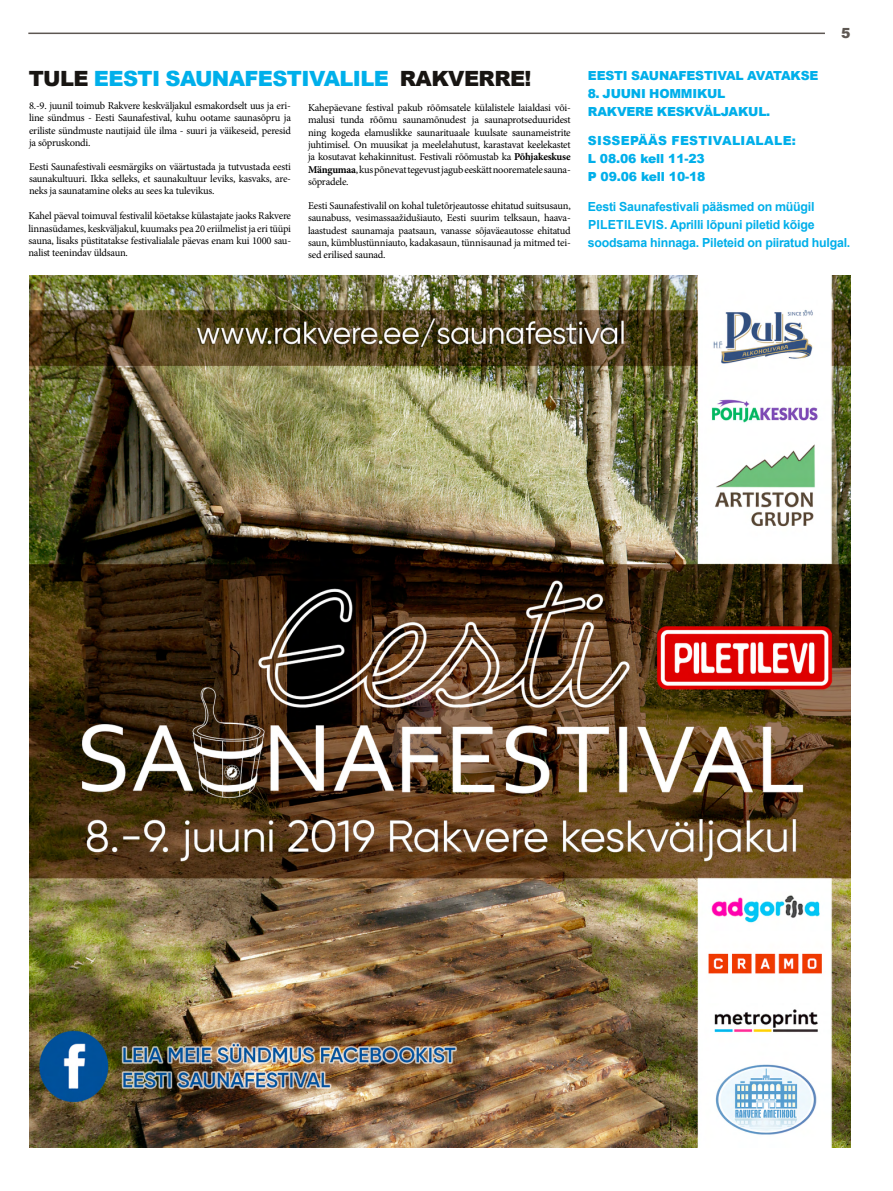
<style>
.page{position:relative;width:893px;height:1191px;background:#fff}
.page>*{position:absolute;margin:0;border:0;box-sizing:border-box;transform-origin:0 0}
.t1{font:900 21px "Arial";letter-spacing:-.03em;color:#181512}
.t2{font:900 21px "Arial";letter-spacing:-.03em;color:#00afea}
.t3{font:900 14px "Arial";color:#5d5752}
.t4{font:700 12.5px/18px "Arial";letter-spacing:-.02em;color:#00afea}
.t5{font:900 12.5px/18px "Arial";letter-spacing:-.015em;color:#00afea}
.t6{font:900 12.5px "Arial";letter-spacing:.025em;color:#00afea}
.t7{font:10.5px/12.3px "Minion Pro";letter-spacing:-.02em;color:#000;text-align:justify}
.s1{color:#00afea}
.s2{font-weight:700}
</style>
<div class="page">
<hr style="left:28px;top:33px;width:797px;height:1px;background:#5d5752">
<img style="left:29px;top:275px;width:821px;height:872px">
<h1 class="t1" style="left:29px;top:63px;width:95px">TULE <span class="s1">EEST</span></h1>
<h1 class="t2" style="left:152px;top:63px;width:121px">I SAUNAFEST</h1>
<h1 class="t1" style="left:302px;top:63px;width:231px"><span class="s1">IVALILE</span> RAKVERRE!</h1>
<p class="t7" style="left:29px;top:99px;width:263px">8.-9. juunil toimub Rakvere keskväljakul esmakordselt uus ja eri&shy;line sündmus - Eesti Saunafestival, kuhu ootame saunasõpru ja eriliste sündmuste nautijaid üle ilma - suuri ja väikeseid, peresid ja sõpruskondi.</p>
<p class="t7" style="left:29px;top:160px;width:263px">Eesti Saunafestivali eesmärgiks on väärtustada ja tutvustada eesti saunakultuuri. Ikka selleks, et saunakultuur leviks, kasvaks, are&shy;neks ja saunatamine oleks au sees ka tulevikus.</p>
<p class="t7" style="left:28px;top:210px;width:264px">Kahel päeval toimuval festivalil köetakse külastajate jaoks Rakvere linnasüdames, keskväljakul, kuumaks pea 20 eriilmelist ja eri tüüpi sauna, lisaks püstitatakse festivalialale päevas enam kui 1000 sau&shy;nalist teenindav üldsaun.</p>
<p class="t7" style="left:308px;top:102px;width:264px">Kahepäevane festival pakub rõõmsatele külalistele laialdasi või&shy;malusi tunda rõõmu saunamõnudest ja saunaprotseduuridest ning kogeda elamuslikke saunarituaale kuulsate saunameistrite juhtimisel. On muusikat ja meelelahutust, karastavat keelekastet ja kosutavat kehakinnitust. Festivali rõõmustab ka <span class="s2">Põhjakeskuse Mängumaa</span>, kus põnevat tegevust jagub eeskätt noorematele sauna&shy;sõpradele.</p>
<p class="t7" style="left:308px;top:199px;width:264px">Eesti Saunafestivalil on kohal tuletõrjeautosse ehitatud suitsusaun, saunabuss, vesimassaažidušiauto, Eesti suurim telksaun, haava&shy;laastudest saunamaja paatsaun, vanasse sõjaväeautosse ehitatud saun, kümblustünniauto, kadakasaun, tünnisaunad ja mitmed tei&shy;sed erilised saunad.</p>
<p class="t5" style="left:588px;top:66px;width:19px">EEST</p>
<p class="t5" style="left:623px;top:66px;width:73px">I SAUNAFEST</p>
<p class="t5" style="left:713px;top:66px;width:98px">IVAL AVATAKSE</p>
<p class="t5" style="left:588px;top:84px;width:139px">8. JUUNI HOMMIKUL<br>RAKVERE KES</p>
<p class="t5" style="left:684px;top:102px;width:87px">KVÄLJAKUL.</p>
<h2 class="t3" style="left:841px;top:23px;width:11px">5</h2>
<p class="t5" style="left:588px;top:131px;width:25px">SISSE</p>
<p class="t5" style="left:630px;top:131px;width:60px">PÄÄS FEST</p>
<p class="t6" style="left:708px;top:132px;width:90px">IVALIALALE:</p>
<p class="t5" style="left:588px;top:149px;width:119px">L 08.06 KELL 11-23<br>P 09.06 KELL 10-18</p>
<p class="t4" style="left:588px;top:197px;width:264px">Eesti Saunafestivali pääsmed on müügil<br>Piletilevis. Aprilli lõpuni piletid kõige soodsama hinnaga. Pileteid on piiratud hulgal.</p>
</div>
